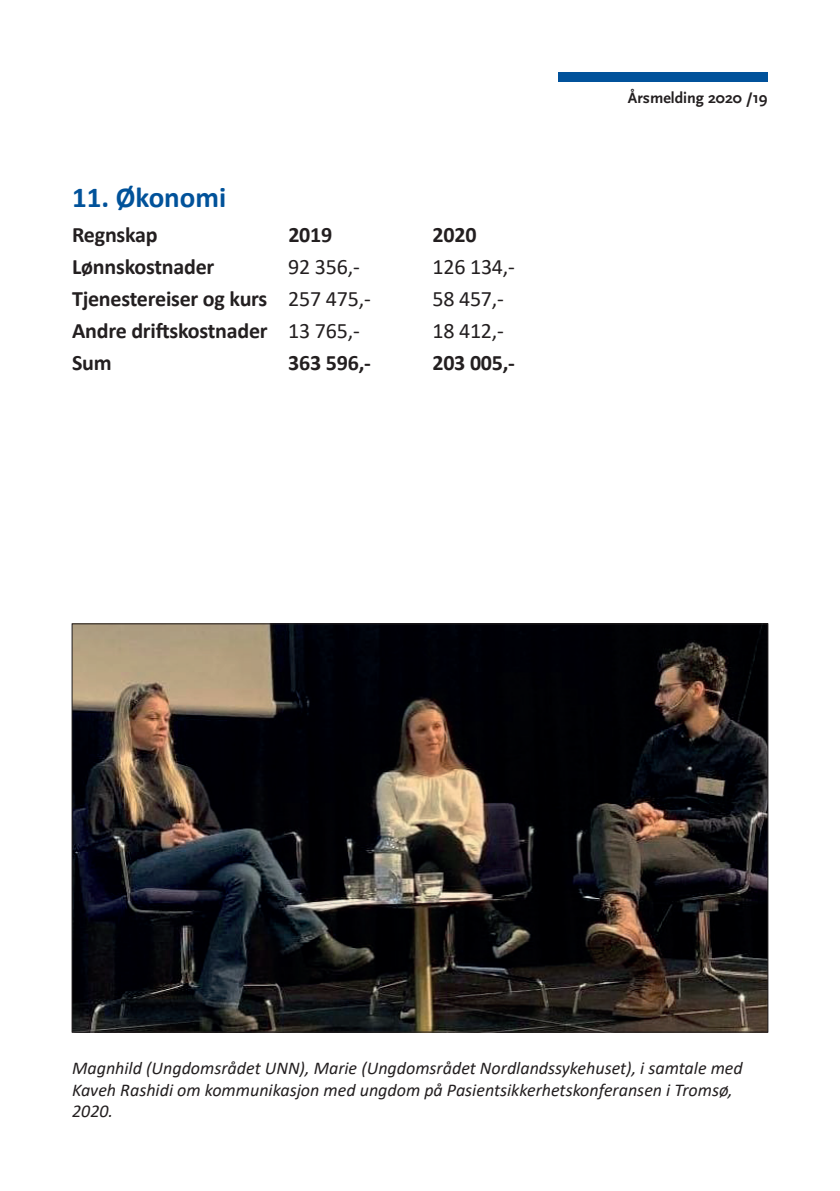
<style>
.page{position:relative;width:840px;height:1191px;background:#fff}
.page>*{position:absolute;margin:0;border:0;box-sizing:border-box;transform-origin:0 0}
.t1{font:700 29px "Calibri";color:#01529a}
.t2{font:700 22px "Calibri";letter-spacing:-.01em;color:#231f20}
.t3{font:22px "Calibri";letter-spacing:-.01em;color:#231f20}
.t4{font:italic 18px/21.6px "Calibri";color:#231f20}
.t5{font:700 16px "Scala Sans OT";color:#231f20}
.s1{font-weight:400}
</style>
<div class="page">
<div style="left:557px;top:72px;width:210px;height:9px;background:#01529b"></div>
<img style="left:74px;top:625px;width:692px;height:405px">
<h1 class="t1" style="left:72px;top:177px;width:156px">11. Økonomi</h1>
<p class="t2" style="left:72px;top:219px;width:87px">Regnskap</p>
<p class="t2" style="left:288px;top:219px;width:45px">2019</p>
<p class="t2" style="left:432px;top:219px;width:45px">2020</p>
<p class="t2" style="left:72px;top:251px;width:144px">Lønnskostnader</p>
<p class="t3" style="left:288px;top:251px;width:73px">92 356,-</p>
<p class="t3" style="left:432px;top:251px;width:84px">126 134,-</p>
<p class="t2" style="left:72px;top:283px;width:300px">Tjenestereiser og kurs <span class="s1">257 475,-</span></p>
<p class="t3" style="left:432px;top:283px;width:73px">58 457,-</p>
<p class="t2" style="left:72px;top:315px;width:289px">Andre driftskostnader <span class="s1">13 765,-</span></p>
<p class="t3" style="left:432px;top:316px;width:73px">18 412,-</p>
<p class="t2" style="left:72px;top:347px;width:41px">Sum</p>
<p class="t2" style="left:288px;top:347px;width:84px">363 596,-</p>
<p class="t2" style="left:432px;top:347px;width:84px">203 005,-</p>
<p class="t5" style="left:627px;top:89px;width:141px">Årsmelding 2020 /19</p>
<p class="t4" style="left:72px;top:1056px;width:672px">Magnhild (Ungdomsrådet UNN), Marie (Ungdomsrådet Nordlandssykehuset), i samtale med<br>Kaveh Rashidi om kommunikasjon med ungdom på Pasientsikkerhetskonferansen i Tromsø,<br>2020.</p>
</div>
